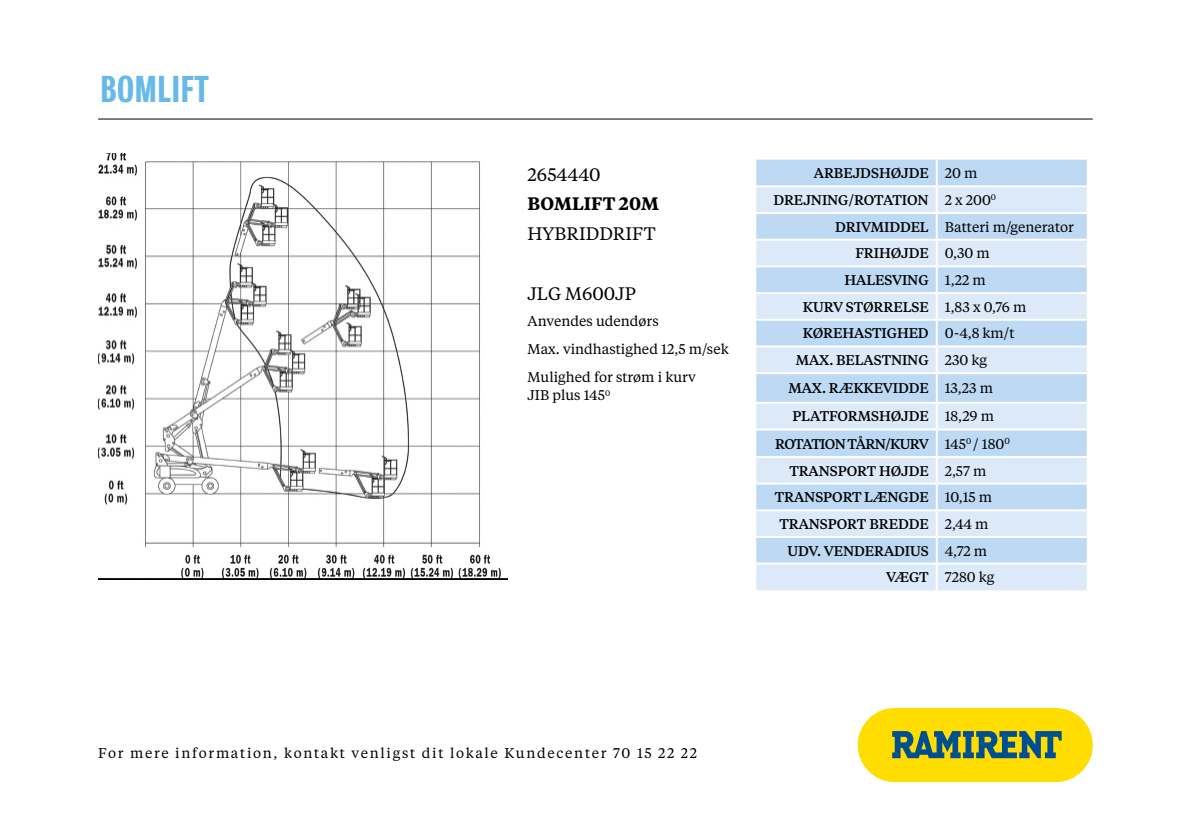
<style>
.page{position:relative;width:1191px;height:840px;background:#fff}
.page>*{position:absolute;margin:0;border:0;box-sizing:border-box;transform-origin:0 0}
.t1{font:500 34px "Bureau Grot Cond";letter-spacing:.02em;color:#67b9e8}
.t2{font:18px "Tiempos Text";color:#000}
.t3{font:600 18px "Tiempos Text";color:#000}
.t4{font:500 14px "Tiempos Text";letter-spacing:-.01em;color:#000}
.t5{font:14px/28px "Tiempos Text";letter-spacing:.005em;color:#000}
.t6{font:14px "Tiempos Text";letter-spacing:.12em;color:#000}
.t7{font:500 14px "Tiempos Text";letter-spacing:-.05em;color:#000}
.s1{font-weight:400}
.s2{font-weight:500}
</style>
<div class="page">
<div style="left:857px;top:707px;width:235px;height:74px;background:#fd0;border-radius:37px"></div>
<svg style="left:892px;top:731px;width:169px;height:26px"></svg>
<hr style="left:98px;top:119px;width:994px;height:1px;background:#000">
<div style="left:756px;top:160px;width:330px;height:25px;background:#bdd9f3"></div>
<svg style="left:756px;top:187px;width:330px;height:403px;fill:#dbe9f9"></svg>
<hr style="left:935px;top:160px;width:2px;height:25px;background:#fff">
<hr style="left:935px;top:187px;width:2px;height:25px;background:#fff">
<hr style="left:935px;top:214px;width:2px;height:24px;background:#fff">
<hr style="left:935px;top:240px;width:2px;height:25px;background:#fff">
<hr style="left:935px;top:267px;width:2px;height:25px;background:#fff">
<hr style="left:935px;top:294px;width:2px;height:24px;background:#fff">
<hr style="left:935px;top:320px;width:2px;height:25px;background:#fff">
<hr style="left:935px;top:347px;width:2px;height:25px;background:#fff">
<hr style="left:935px;top:374px;width:2px;height:27px;background:#fff">
<hr style="left:935px;top:403px;width:2px;height:25px;background:#fff">
<hr style="left:935px;top:430px;width:2px;height:25px;background:#fff">
<hr style="left:935px;top:457px;width:2px;height:25px;background:#fff">
<hr style="left:935px;top:484px;width:2px;height:25px;background:#fff">
<hr style="left:935px;top:511px;width:2px;height:24px;background:#fff">
<hr style="left:935px;top:537px;width:2px;height:25px;background:#fff">
<hr style="left:935px;top:564px;width:2px;height:26px;background:#fff">
<hr style="left:756px;top:238px;width:180px;height:2px;background:#fff">
<hr style="left:936px;top:238px;width:150px;height:2px;background:#fff">
<hr style="left:756px;top:292px;width:180px;height:2px;background:#fff">
<hr style="left:936px;top:292px;width:150px;height:2px;background:#fff">
<hr style="left:756px;top:345px;width:180px;height:2px;background:#fff">
<hr style="left:936px;top:345px;width:150px;height:2px;background:#fff">
<hr style="left:756px;top:401px;width:180px;height:2px;background:#fff">
<hr style="left:936px;top:401px;width:150px;height:2px;background:#fff">
<hr style="left:756px;top:455px;width:180px;height:2px;background:#fff">
<hr style="left:936px;top:455px;width:150px;height:2px;background:#fff">
<hr style="left:756px;top:509px;width:180px;height:2px;background:#fff">
<hr style="left:936px;top:509px;width:150px;height:2px;background:#fff">
<hr style="left:756px;top:562px;width:180px;height:2px;background:#fff">
<hr style="left:936px;top:562px;width:150px;height:2px;background:#fff">
<hr style="left:756px;top:212px;width:180px;height:2px;background:#fff">
<hr style="left:936px;top:212px;width:150px;height:2px;background:#fff">
<hr style="left:756px;top:265px;width:180px;height:2px;background:#fff">
<hr style="left:936px;top:265px;width:150px;height:2px;background:#fff">
<hr style="left:756px;top:318px;width:180px;height:2px;background:#fff">
<hr style="left:936px;top:318px;width:150px;height:2px;background:#fff">
<hr style="left:756px;top:372px;width:180px;height:2px;background:#fff">
<hr style="left:936px;top:372px;width:150px;height:2px;background:#fff">
<hr style="left:756px;top:428px;width:180px;height:2px;background:#fff">
<hr style="left:936px;top:428px;width:150px;height:2px;background:#fff">
<hr style="left:756px;top:482px;width:180px;height:2px;background:#fff">
<hr style="left:936px;top:482px;width:150px;height:2px;background:#fff">
<hr style="left:756px;top:535px;width:180px;height:2px;background:#fff">
<hr style="left:936px;top:535px;width:150px;height:2px;background:#fff">
<img style="left:99px;top:153px;width:408px;height:426px">
<h1 class="t1" style="left:100px;top:69px;width:110px">BOMLIFT</h1>
<p class="t2" style="left:527px;top:162px;width:75px">2654440</p>
<p class="t3" style="left:527px;top:191px;width:133px">BOMLIFT 20M</p>
<p class="t2" style="left:527px;top:221px;width:130px">HYBRIDDRIFT</p>
<p class="t2" style="left:527px;top:281px;width:110px">JLG M600JP</p>
<p class="t5" style="left:527px;top:306px;width:203px">Anvendes udendørs<br>Max. vindhastighed 12,5 m/sek<br>Mulighed for strøm i kurv</p>
<p class="t5" style="left:527px;top:380px;width:84px">JIB plus 145<sup>0</sup></p>
<p class="t4" style="left:814px;top:164px;width:165px">ARBEJDSHØJDE <span class="s1">20 m</span></p>
<p class="t4" style="left:773px;top:190px;width:224px">DREJNING/ROTATION <span class="s1">2 x 200</span><sup>0</sup></p>
<p class="t5" style="left:835px;top:212px;width:240px"><span class="s2">DRIVMIDDEL</span> Batteri m/generator</p>
<p class="t4" style="left:855px;top:244px;width:136px">FRIHØJDE <span class="s1">0,30 m</span></p>
<p class="t4" style="left:844px;top:270px;width:143px">HALESVING <span class="s1">1,22 m</span></p>
<p class="t4" style="left:803px;top:297px;width:225px">KURV STØRRELSE <span class="s1">1,83 x 0,76 m</span></p>
<p class="t4" style="left:803px;top:324px;width:213px">KØREHASTIGHED <span class="s1">0-4,8 km/t</span></p>
<p class="t4" style="left:796px;top:350px;width:193px">MAX. BELASTNING <span class="s1">230 kg</span></p>
<p class="t4" style="left:788px;top:378px;width:206px">MAX. RÆKKEVIDDE <span class="s1">13,23 m</span></p>
<p class="t4" style="left:792px;top:406px;width:203px">PLATFORMSHØJDE <span class="s1">18,29 m</span></p>
<p class="t7" style="left:775px;top:434px;width:236px">ROTATION TÅRN/KURV <span class="s1">145</span><sup>0</sup> <span class="s1">/ 180</span><sup>0</sup></p>
<p class="t4" style="left:789px;top:461px;width:199px">TRANSPORT HØJDE <span class="s1">2,57 m</span></p>
<p class="t4" style="left:775px;top:487px;width:219px">TRANSPORT LÆNGDE <span class="s1">10,15 m</span></p>
<p class="t4" style="left:779px;top:514px;width:211px">TRANSPORT BREDDE <span class="s1">2,44 m</span></p>
<p class="t4" style="left:787px;top:541px;width:201px">UDV. VENDERADIUS <span class="s1">4,72 m</span></p>
<p class="t5" style="left:886px;top:562px;width:110px"><span class="s2">VÆGT</span> 7280 kg</p>
<p class="t6" style="left:98px;top:743px;width:600px">For mere information, kontakt venligst dit lokale Kundecenter 70 15 22 22</p>
</div>
